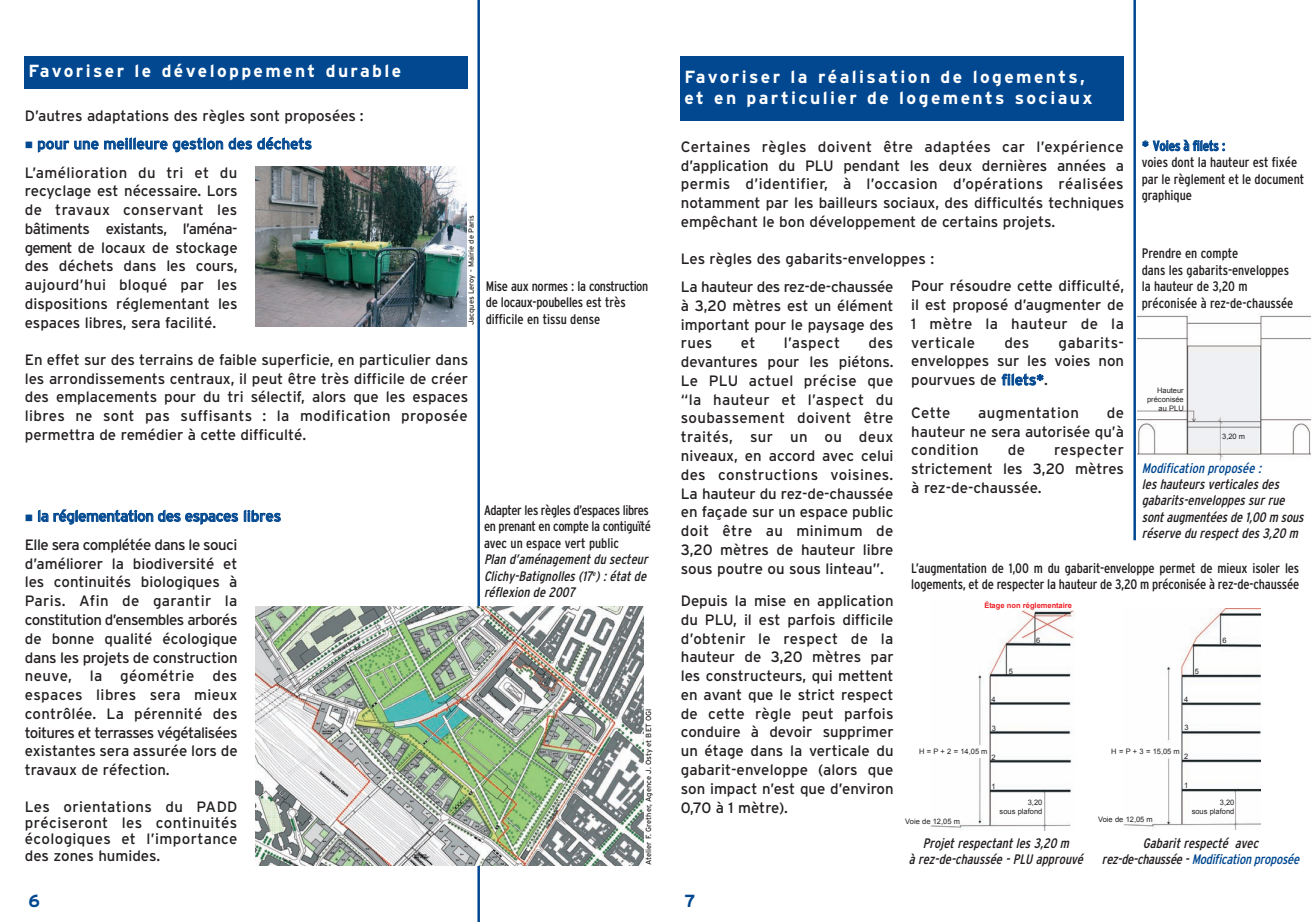
<style>
.page{position:relative;width:1312px;height:922px;background:#fff}
.page>*{position:absolute;margin:0;border:0;box-sizing:border-box;transform-origin:0 0}
.t1{font:700 17.5px/21px "Interstate";letter-spacing:.135em;color:#fff}
.t2{font:700 17.5px "Interstate";color:#014890}
.t3{font:15px/18.8px "Interstate";color:#231f20;text-align:justify}
.t4{font:15px "Interstate";letter-spacing:-.005em;color:#014890}
.t5{font:15px "Interstate";letter-spacing:-.03em;color:#014890}
.t6{font:15px "Interstate";letter-spacing:.025em;color:#231f20}
.t7{font:condensed 13.75px/16.5px "Interstate";letter-spacing:-.01em;color:#231f20}
.t8{font:italic condensed 13.75px/16.5px "Interstate";color:#231f20;text-align:center}
.t9{font:italic condensed 13.75px "Interstate";color:#014890}
.t10{font:7.5px/9px "Arial";color:#231f20;text-align:right}
.t11{font:7.5px "Interstate";color:#231f20}
.t12{font:700 7.5px "Arial";color:#ee1e24}
.s1{font-stretch:normal;color:#014890}
.s2{color:#014890}
</style>
<div class="page">
<hr style="left:1133px;top:0;width:2px;height:540px;background:#014890">
<hr style="left:477px;top:0;width:3px;height:921px;background:#014890">
<div style="left:25px;top:57px;width:443px;height:32px;background:#014890"></div>
<div style="left:680px;top:57px;width:443px;height:64px;background:#014890"></div>
<img style="left:255px;top:167px;width:211px;height:159px">
<img style="left:930px;top:610px;width:143px;height:220px">
<img style="left:1123px;top:608px;width:137px;height:220px">
<img style="left:255px;top:606px;width:388px;height:259px">
<img style="left:1137px;top:315px;width:173px;height:146px">
<div style="left:1106px;top:746px;width:73px;height:12px;background:#fff"></div>
<div style="left:913px;top:746px;width:74px;height:12px;background:#fff"></div>
<p class="t1" style="left:28px;top:61px;width:374px">Favoriser le développement durable</p>
<p class="t1" style="left:684px;top:66px;width:409px">Favoriser la réalisation de logements, et en particulier de logements sociaux</p>
<p class="t3" style="left:25px;top:106px;width:340px">D’autres adaptations des règles sont proposées :</p>
<p class="t4" style="left:25px;top:135px;width:288px">■ pour une meilleure gestion des déchets</p>
<p class="t3" style="left:25px;top:163px;width:214px">L’amélioration du tri et du recyclage est nécessaire. Lors de travaux conservant les bâtiments existants, l’aména&shy;gement de locaux de stockage des déchets dans les cours, aujourd’hui bloqué par les dispositions réglementant les espaces libres, sera facilité.</p>
<p class="t3" style="left:25px;top:350px;width:445px">En effet sur des terrains de faible superficie, en particulier dans les arrondissements centraux, il peut être très difficile de créer des emplacements pour du tri sélectif, alors que les espaces libres ne sont pas suffisants : la modification proposée permettra de remédier à cette difficulté.</p>
<p class="t11" style="left:466px;top:325px;width:111px;rotate:-90deg">Jacques Leroy - Mairie de Paris</p>
<p class="t7" style="left:485px;top:277px;width:164px">Mise aux normes : la construction de locaux-poubelles est très difficile en tissu dense</p>
<p class="t5" style="left:25px;top:507px;width:258px">■ la réglementation des espaces libres</p>
<p class="t3" style="left:25px;top:535px;width:214px">Elle sera complétée dans le souci d’améliorer la biodiversité et les continuités biologiques à Paris. Afin de garantir la constitution d’ensembles arborés de bonne qualité écologique dans les projets de construction neuve, la géométrie des espaces libres sera mieux contrôlée. La pérennité des toitures et terrasses végétalisées existantes sera assurée lors de travaux de réfection.</p>
<p class="t3" style="left:25px;top:798px;width:214px;line-height:16.2px">Les orientations du PADD préciseront les continuités écologiques et l’importance des zones humides.</p>
<p class="t7" style="left:484px;top:501px;width:168px">Adapter les règles d’espaces libres en prenant en compte la contiguïté avec un espace vert public</p>
<p class="t8" style="left:484px;top:551px;width:167px;text-align:justify">Plan d’aménagement du secteur Clichy -Batig nolles (17<sup>e</sup>) : état de réflexion de 2007</p>
<p class="t11" style="left:644px;top:864px;width:158px;rotate:-90deg">Atelier F. Grether, Agence J. Osty et BET OGI</p>
<p class="t7" style="left:1141px;top:137px;width:164px"><span class="s1">*</span> <span class="s2">Voies à filets :<br></span>voies dont la hauteur est fixée par le règlement et le document graphique</p>
<p class="t3" style="left:680px;top:137px;width:445px">Certaines règles doivent être adaptées car l’expérience d’application du PLU pendant les deux dernières années a permis d’identifier, à l’occasion d’opérations réalisées notamment par les bailleurs sociaux, des difficultés techniques empêchant le bon développement de certains projets.</p>
<p class="t3" style="left:680px;top:245px;width:255px;line-height:27.8px">Les règles des gabarits-enveloppes :<br>La hauteur des rez-de-chaussée</p>
<p class="t3" style="left:680px;top:296px;width:214px">à 3,20 mètres est un élément important pour le paysage des rues</p>
<p class="t7" style="left:1141px;top:245px;width:153px">Prendre en compte<br>dans les gabarits-enveloppes la hauteur de 3,20 m préconisée à rez-de-chaussée</p>
<p class="t3" style="left:911px;top:277px;width:214px">Pour résoudre cette difficulté, il est proposé d’augmenter de 1 mètre la hauteur de la verticale</p>
<p class="t3" style="left:911px;top:333px;width:214px;text-indent:147px">gabarits&shy;enveloppes sur les voies non pourvues de <span class="s2">filets*</span>.</p>
<p class="t3" style="left:911px;top:403px;width:41px">Cette</p>
<p class="t6" style="left:978px;top:403px;width:102px">augmentation</p>
<p class="t3" style="left:1004px;top:333px;width:26px">des</p>
<p class="t3" style="left:680px;top:334px;width:214px;text-indent:188px">des devantures pour les piétons.<br>Le PLU actuel précise que “la hauteur et l’aspect du soubassement doivent être traités, sur un ou deux niveaux, en accord avec celui des constructions voisines.<br>La hauteur du rez-de-chaussée en façade sur un espace public doit être au minimum de 3,20 mètres de hauteur libre sous poutre ou sous linteau”.</p>
<p class="t3" style="left:680px;top:591px;width:214px">Depuis la mise en application du PLU, il est parfois difficile d’obtenir le respect de la hauteur de 3,20 mètres par les constructeurs, qui mettent en avant que le strict respect de cette règle peut parfois conduire à devoir supprimer un étage dans la verticale du gabarit-enveloppe (alors que son impact n’est que d’environ 0,70 à 1 mètre).</p>
<p class="t3" style="left:740px;top:334px;width:16px">et</p>
<p class="t3" style="left:783px;top:334px;width:58px">l’aspect</p>
<p class="t10" style="left:1146px;top:385px;width:38px">Hauteur préconisée au PLU</p>
<p class="t3" style="left:911px;top:403px;width:214px;text-indent:195px">de hauteur ne sera autorisée qu’à condition</p>
<p class="t10" style="left:1221px;top:431px;width:24px">3,20 m</p>
<p class="t3" style="left:911px;top:440px;width:214px;text-indent:143px">respecter strictement les 3,20 mètres à rez-de-chaussée.</p>
<p class="t3" style="left:1007px;top:440px;width:19px">de</p>
<p class="t9" style="left:1141px;top:460px;width:123px">Modification proposée :</p>
<p class="t8" style="left:1141px;top:476px;width:165px;text-align:left">les hauteurs verticales des gabarits-enveloppes sur rue sont aug mentées de 1,00 m sous réserve du respect des 3,20 m</p>
<p class="t7" style="left:911px;top:559px;width:389px">L’augmentation de 1,00 m du gabarit-enveloppe permet de mieux isoler les logements, et de respecter la hauteur de 3,20 m préconisée à rez-de-chaussée</p>
<p class="t12" style="left:984px;top:601px;width:89px">Étage non réglementaire</p>
<p class="t10" style="left:1035px;top:636px;width:6px">6</p>
<p class="t10" style="left:1221px;top:636px;width:6px">6</p>
<p class="t10" style="left:1194px;top:666px;width:6px">5</p>
<p class="t10" style="left:1008px;top:667px;width:6px">5</p>
<p class="t10" style="left:991px;top:694px;width:6px">4</p>
<p class="t10" style="left:1183px;top:694px;width:6px">4</p>
<p class="t10" style="left:1183px;top:722px;width:6px">3</p>
<p class="t10" style="left:991px;top:723px;width:6px">3</p>
<p class="t10" style="left:1110px;top:746px;width:70px">H = P + 3 = 15,05 m</p>
<p class="t10" style="left:918px;top:746px;width:70px">H = P + 2 = 14,05 m</p>
<p class="t10" style="left:1183px;top:751px;width:6px">2</p>
<p class="t10" style="left:991px;top:752px;width:6px">2</p>
<p class="t10" style="left:1183px;top:780px;width:6px">1</p>
<p class="t10" style="left:991px;top:781px;width:6px">1</p>
<p class="t10" style="left:999px;top:797px;width:44px">3,20<br>sous plafond</p>
<p class="t10" style="left:1191px;top:797px;width:44px">3,20<br>sous plafond</p>
<p class="t10" style="left:1097px;top:814px;width:56px">Voie de 12,05 m</p>
<p class="t10" style="left:905px;top:816px;width:56px">Voie de 12,05 m</p>
<p class="t8" style="left:908px;top:834px;width:178px">Projet respectant les 3,20 m<br>à rez-de-chaussée - PLU approuvé</p>
<p class="t8" style="left:1101px;top:834px;width:201px">Gabarit respecté avec rez-de-chaussée -<span class="s2">Modification proposée</span></p>
<p class="t2" style="left:28px;top:890px;width:13px">6</p>
<p class="t2" style="left:684px;top:890px;width:13px">7</p>
</div>
